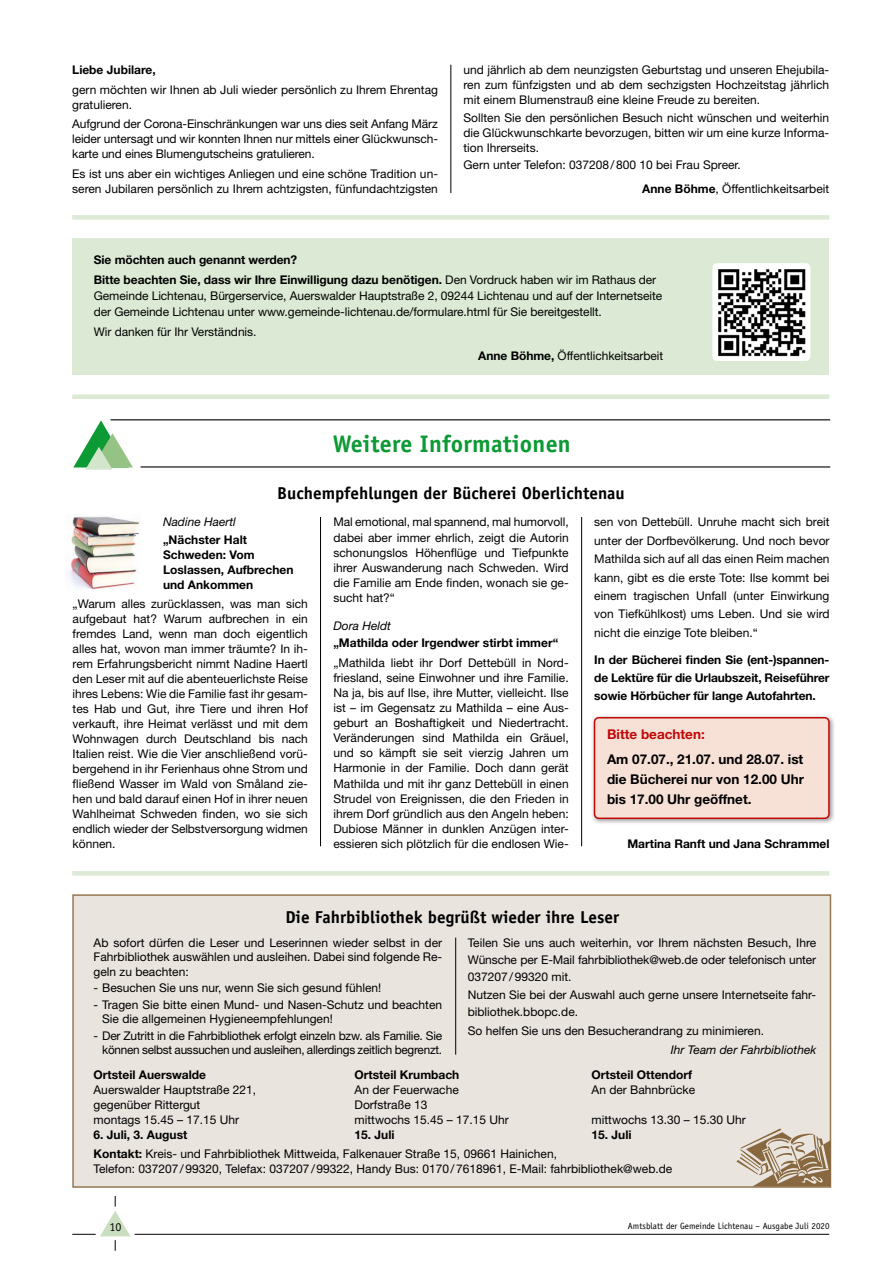
<style>
.page{position:relative;width:893px;height:1263px;background:#fff}
.page>*{position:absolute;margin:0;border:0;box-sizing:border-box;transform-origin:0 0}
.t1{font:700 24px "Officina Sans";letter-spacing:.01em;color:#0b9a33}
.t2{font:700 17.25px "Officina Sans";color:#000}
.t3{font:700 13.5px/19.8px "Helvetica Neue";color:#000;text-align:justify}
.t4{font:700 13.5px "Helvetica Neue";color:#c00808}
.t5{font:12px/15.1px "Helvetica Neue";color:#000;text-align:justify}
.t6{font:700 12px/15px "Helvetica Neue";color:#000}
.t7{font:12px/14.4px "Helvetica Neue";letter-spacing:-.02em;color:#000;text-align:right}
.t8{font:italic 12px "Helvetica Neue";color:#000}
.t9{font:12px "Officina Sans";color:#000}
.t10{font:9px "Officina Sans";color:#000}
.s1{font-weight:700}
.s2{font-weight:400}
</style>
<div class="page">
<hr style="left:135px;top:1234px;width:694px;height:1px;background:#000">
<svg style="left:72px;top:1196px;width:59px;height:55px"></svg>
<div style="left:72px;top:394px;width:757px;height:5px;background:#dcead5"></div>
<div style="left:72px;top:894px;width:759px;height:294px;background:#e9e4de;border:2px solid #967752"></div>
<svg style="left:736px;top:1128px;width:95px;height:58px"></svg>
<hr style="left:455px;top:938px;width:1px;height:116px;background:#000">
<hr style="left:111px;top:419px;width:719px;height:1px;background:#000">
<hr style="left:141px;top:466px;width:689px;height:1px;background:#000">
<svg style="left:73px;top:420px;width:60px;height:50px"></svg>
<div style="left:591px;top:714px;width:244px;height:111px;background:#000;opacity:.4"></div>
<div style="left:594px;top:718px;width:235px;height:100px;background:#f7e0d5;border-radius:4px"></div>
<div style="left:594px;top:717px;width:236px;height:102px;border:2px solid #c00808;border-radius:4px"></div>
<img style="left:69px;top:514px;width:71px;height:76px">
<hr style="left:581px;top:517px;width:1px;height:329px;background:#000">
<hr style="left:320px;top:517px;width:1px;height:329px;background:#000">
<div style="left:72px;top:238px;width:757px;height:136px;background:#dcead5"></div>
<div style="left:712px;top:263px;width:98px;height:98px;background:#fff;border-radius:5px"></div>
<img style="left:718px;top:265px;width:92px;height:92px">
<div style="left:72px;top:215px;width:757px;height:5px;background:#dcead5"></div>
<hr style="left:451px;top:65px;width:1px;height:128px;background:#000">
<div style="left:72px;top:871px;width:757px;height:5px;background:#dcead5"></div>
<p class="t6" style="left:72px;top:62px;width:85px">Liebe Jubilare,</p>
<p class="t5" style="left:72px;top:81px;width:367px">gern möchten wir Ihnen ab Juli wieder persönlich zu Ihrem Ehrentag gratulieren.</p>
<p class="t5" style="left:72px;top:116px;width:367px">Aufgrund der Corona-Einschränkungen war uns dies seit Anfang März leider untersagt und wir konnten Ihnen nur mittels einer Glückwunsch&shy;karte und eines Blumengutscheins gratulieren.</p>
<p class="t5" style="left:72px;top:166px;width:367px">Es ist uns aber ein wichtiges Anliegen und eine schöne Tradition un&shy;seren Jubilaren persönlich zu Ihrem achtzigsten, fünfundachtzigsten</p>
<p class="t5" style="left:463px;top:62px;width:367px">und jährlich ab dem neunzigsten Geburtstag und unseren Ehejubila&shy;ren zum fünfzigsten und ab dem sechzigsten Hochzeitstag jährlich mit einem Blumenstrauß eine kleine Freude zu bereiten.</p>
<p class="t5" style="left:463px;top:110px;width:367px">Sollten Sie den persönlichen Besuch nicht wünschen und weiterhin die Glückwunschkarte bevorzugen, bitten wir um eine kurze Informa&shy;tion Ihrerseits.</p>
<p class="t5" style="left:642px;top:153px;width:188px;line-height:23.7px;text-indent:-179px">Gern unter Telefon: 037208/800 10 bei Frau Spreer.<br><span class="s1">Anne Böhme</span>, Öffentlichkeitsarbeit</p>
<p class="t6" style="left:94px;top:250px;width:564px;line-height:20px">Sie möchten auch genannt werden?<br>Bitte beachten Sie, dass wir Ihre Einwilligung dazu benötigen. <span class="s2">Den Vordruck haben wir im Rathaus der</span></p>
<p class="t5" style="left:94px;top:288px;width:570px;line-height:15.8px">Gemeinde Lichtenau, Bürgerservice, Auerswalder Hauptstraße 2, 09244 Lichtenau und auf der Internetseite der Gemeinde Lichtenau unter www.gemeinde-lichtenau.de/formulare.html für Sie bereitgestellt.</p>
<p class="t5" style="left:94px;top:324px;width:164px">Wir danken für Ihr Verständnis.</p>
<p class="t5" style="left:478px;top:348px;width:186px"><span class="s1">Anne Böhme,</span> Öffentlichkeitsarbeit</p>
<h1 class="t1" style="left:333px;top:429px;width:240px">Weitere Informationen</h1>
<h2 class="t2" style="left:277px;top:482px;width:349px">Buchempfehlungen der Bücherei Oberlichtenau</h2>
<p class="t8" style="left:163px;top:515px;width:74px">Nadine Haertl</p>
<p class="t6" style="left:163px;top:531px;width:132px">„Nächster Halt<br>Schweden: Vom<br>Loslassen, Aufbrechen und Ankommen</p>
<p class="t5" style="left:73px;top:596px;width:237px">„Warum alles zurücklassen, was man sich aufgebaut hat? Warum aufbrechen in ein fremdes Land, wenn man doch eigentlich alles hat, wovon man immer träumte? In ih&shy;rem Erfahrungsbericht nimmt Nadine Haertl den Leser mit auf die abenteuerlichste Reise ihres Lebens: Wie die Familie fast ihr gesam&shy;tes Hab und Gut, ihre Tiere und ihren Hof verkauft, ihre Heimat verlässt und mit dem Wohnwagen durch Deutschland bis nach Italien reist. Wie die Vier anschließend vorü&shy;bergehend in ihr Ferienhaus ohne Strom und fließend Wasser im Wald von Småland zie&shy;hen und bald darauf einen Hof in ihrer neuen Wahlheimat Schweden finden, wo sie sich endlich wieder der Selbstversorgung widmen können.</p>
<p class="t5" style="left:333px;top:514px;width:237px">Mal emotional, mal spannend, mal humorvoll, dabei aber immer ehrlich, zeigt die Autorin schonungslos Höhenflüge und Tiefpunkte ihrer Auswanderung nach Schweden. Wird die Familie am Ende finden, wonach sie ge&shy;sucht hat?“</p>
<p class="t8" style="left:333px;top:618px;width:59px">Dora Heldt</p>
<p class="t6" style="left:333px;top:635px;width:226px">„Mathilda oder Irgendwer stirbt immer“</p>
<p class="t5" style="left:333px;top:654px;width:237px">„Mathilda liebt ihr Dorf Dettebüll in Nord&shy;friesland, seine Einwohner und ihre Familie.<br>Na ja, bis auf Ilse, ihre Mutter, vielleicht. Ilse ist – im Gegensatz zu Mathilda – eine Aus&shy;geburt an Boshaftigkeit und Niedertracht.<br>Veränderungen sind Mathilda ein Gräuel, und so kämpft sie seit vierzig Jahren um Harmonie in der Familie. Doch dann gerät Mathilda und mit ihr ganz Dettebüll in einen Strudel von Ereignissen, die den Frieden in ihrem Dorf gründlich aus den Angeln heben:<br>Dubiose Männer in dunklen Anzügen inter&shy;essieren sich plötzlich für die endlosen Wie-</p>
<p class="t5" style="left:594px;top:513px;width:237px;line-height:18.3px">sen von Dettebüll. Unruhe macht sich breit unter der Dorfbevölkerung. Und noch bevor Mathilda sich auf all das einen Reim machen kann, gibt es die erste Tote: Ilse kommt bei einem tragischen Unfall (unter Einwirkung von Tiefkühlkost) ums Leben. Und sie wird nicht die einzige Tote bleiben.“</p>
<p class="t6" style="left:594px;top:650px;width:237px;line-height:18.3px;text-align:justify">In der Bücherei finden Sie (ent-)spannen&shy;de Lektüre für die Urlaubszeit, Reiseführer sowie Hörbücher für lange Autofahrten.</p>
<p class="t4" style="left:607px;top:725px;width:99px">Bitte beachten:</p>
<p class="t3" style="left:607px;top:749px;width:199px">Am 07.07., 21.07. und 28.07. ist die Bücherei nur von 12.00 Uhr bis 17.00 Uhr geöffnet.</p>
<p class="t6" style="left:627px;top:836px;width:204px">Martina Ranft und Jana Schrammel</p>
<h2 class="t2" style="left:285px;top:906px;width:335px">Die Fahrbibliothek begrüßt wieder ihre Leser</h2>
<p class="t5" style="left:94px;top:935px;width:350px;line-height:14.4px">Ab sofort dürfen die Leser und Leserinnen wieder selbst in der Fahrbibliothek auswählen und ausleihen. Dabei sind folgende Re&shy;geln zu beachten:</p>
<p class="t5" style="left:94px;top:980px;width:289px">- Besuchen Sie uns nur, wenn Sie sich gesund fühlen!</p>
<p class="t5" style="left:102px;top:997px;width:342px;line-height:14.4px;text-indent:-9px">- Tragen Sie bitte einen Mund- und Nasen-Schutz und beachten<br>Sie die allgemeinen Hygieneempfehlungen!</p>
<p class="t7" style="left:94px;top:1028px;width:350px">- Der Zutritt in die Fahrbibliothek erfolgt einzeln bzw. als Familie. Sie können selbst aussuchen und ausleihen, allerdings zeitlich begrenzt.</p>
<p class="t5" style="left:468px;top:934px;width:350px;line-height:16.8px">Teilen Sie uns auch weiterhin, vor Ihrem nächsten Besuch, Ihre Wünsche per E-Mail fahrbibliothek@web.de oder telefonisch unter 037207/99320 mit.</p>
<p class="t5" style="left:468px;top:986px;width:350px;line-height:16.8px">Nutzen Sie bei der Auswahl auch gerne unsere Internetseite fahr&shy;bibliothek.bbopc.de.</p>
<p class="t5" style="left:468px;top:1023px;width:298px">So helfen Sie uns den Besucherandrang zu minimieren.</p>
<p class="t8" style="left:671px;top:1042px;width:147px">Ihr Team der Fahrbibliothek</p>
<p class="t6" style="left:94px;top:1067px;width:114px">Ortsteil Auerswalde</p>
<p class="t6" style="left:355px;top:1067px;width:106px">Ortsteil Krumbach</p>
<p class="t6" style="left:592px;top:1067px;width:102px">Ortsteil Ottendorf</p>
<p class="t5" style="left:94px;top:1082px;width:164px">Auerswalder Hauptstraße 221,</p>
<p class="t5" style="left:355px;top:1082px;width:106px">An der Feuerwache</p>
<p class="t5" style="left:592px;top:1082px;width:105px">An der Bahnbrücke</p>
<p class="t5" style="left:94px;top:1097px;width:108px">gegenüber Rittergut</p>
<p class="t5" style="left:355px;top:1097px;width:74px">Dorfstraße 13</p>
<p class="t5" style="left:94px;top:1112px;width:147px">montags 15.45 – 17.15 Uhr</p>
<p class="t5" style="left:355px;top:1112px;width:156px">mittwochs 15.45 – 17.15 Uhr</p>
<p class="t5" style="left:592px;top:1112px;width:156px">mittwochs 13.30 – 15.30 Uhr</p>
<p class="t6" style="left:94px;top:1127px;width:95px">6. Juli, 3. August</p>
<p class="t6" style="left:355px;top:1127px;width:41px">15. Juli</p>
<p class="t6" style="left:592px;top:1127px;width:41px">15. Juli</p>
<p class="t5" style="left:94px;top:1146px;width:580px"><span class="s1">Kontakt:</span> Kreis- und Fahrbibliothek Mittweida, Falkenauer Straße 15, 09661 Hainichen,<br>Telefon: 037207/99320, Telefax: 037207/99322, Handy Bus: 0170/7618961, E-Mail: fahrbibliothek@web.de</p>
<p class="t9" style="left:109px;top:1220px;width:13px">10</p>
<p class="t10" style="left:628px;top:1220px;width:203px">Amtsblatt der Gemeinde Lichtenau – Ausgabe Juli 2020</p>
</div>
